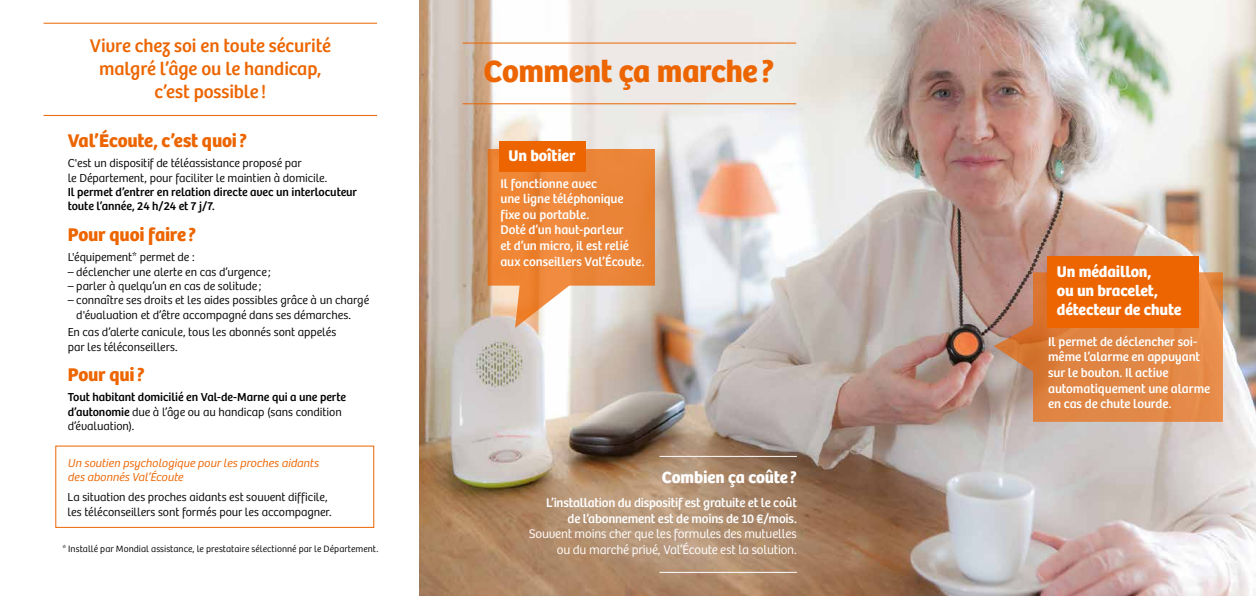
<style>
.page{position:relative;width:1256px;height:596px;background:#fff}
.page>*{position:absolute;margin:0;border:0;box-sizing:border-box;transform-origin:0 0}
.t1{font:700 32px "Bree";letter-spacing:-.01em;color:#ec6500}
.t2{font:19px/22.8px "Bree";letter-spacing:-.005em;color:#ec6500;text-align:center}
.t3{font:700 19px "Bree";letter-spacing:-.01em;color:#ec6500}
.t4{font:700 17px "Bree";letter-spacing:-.01em;color:#fff}
.t5{font:700 16px/19.2px "Bree";letter-spacing:-.01em;color:#fff}
.t6{font:13px/15.6px "Bree";letter-spacing:-.01em;color:#fff}
.t7{font:300 13px/15.6px "Bree";letter-spacing:-.015em;color:#fff;text-align:right}
.t8{font:300 12px/14.4px "Bree";letter-spacing:-.005em;color:#000}
.t9{font:12px/14.4px "Bree";letter-spacing:-.005em;color:#000}
.t10{font:italic 300 12px/14.4px "Bree";letter-spacing:-.005em;color:#ec6500}
.t11{font:300 9.5px "Bree";letter-spacing:.005em;color:#000}
.s1{font-weight:300}
</style>
<div class="page">
<img style="left:420px;top:0;width:836px;height:595px">
<svg style="left:488px;top:149px;width:167px;height:179px;background:#e99657"></svg>
<svg style="left:994px;top:272px;width:229px;height:149px;background:#d68750"></svg>
<hr style="left:44px;top:115px;width:333px;height:1px;background:#ec6500">
<hr style="left:463px;top:103px;width:333px;height:1px;background:#ec6500">
<hr style="left:44px;top:23px;width:333px;height:1px;background:#ec6500">
<hr style="left:463px;top:43px;width:333px;height:1px;background:#ec6500">
<hr style="left:659px;top:455px;width:138px;height:1px;background:#fff">
<hr style="left:659px;top:571px;width:138px;height:1px;background:#fff">
<div style="left:500px;top:141px;width:86px;height:30px;background:#ec6500"></div>
<div style="left:1047px;top:256px;width:152px;height:72px;background:#ec6500"></div>
<h2 class="t2" style="left:90px;top:35px;width:242px">Vivre chez soi en toute sécurité malgré l’âge ou le handicap, c’est possible!</h2>
<h2 class="t3" style="left:68px;top:129px;width:181px">Val’Écoute, c’est quoi?</h2>
<p class="t8" style="left:68px;top:156px;width:261px">C'est un dispositif de téléassistance proposé par<br>le Département, pour faciliter le maintien à domicile.</p>
<p class="t9" style="left:68px;top:185px;width:291px">Il permet d’entrer en relation directe avec un interlocuteur toute l’année, 24 h/24 et 7 j/7.</p>
<h2 class="t3" style="left:68px;top:223px;width:130px">Pour quoi faire?</h2>
<p class="t8" style="left:68px;top:250px;width:128px">L'équipement* permet de :</p>
<p class="t8" style="left:68px;top:264px;width:205px">– déclencher une alerte en cas d’urgence;</p>
<p class="t8" style="left:68px;top:279px;width:195px">– parler à quelqu’un en cas de solitude;</p>
<p class="t8" style="left:76px;top:293px;width:294px;text-indent:-9px">– connaître ses droits et les aides possibles grâce à un chargé d'évaluation et d’être accompagné dans ses démarches.</p>
<p class="t8" style="left:68px;top:325px;width:270px">En cas d’alerte canicule, tous les abonnés sont appelés par les téléconseillers.</p>
<h2 class="t3" style="left:68px;top:363px;width:79px">Pour qui?</h2>
<p class="t9" style="left:68px;top:390px;width:280px">Tout habitant domicilié en Val-de-Marne qui a une perte d’autonomie <span class="s1">due à l’âge ou au handicap (sans condition d’évaluation).</span></p>
<p class="t10" style="left:68px;top:455px;width:252px">Un soutien psychologique pour les proches aidants des abonnés Val’Écoute</p>
<p class="t8" style="left:68px;top:490px;width:265px">La situation des proches aidants est souvent difficile, les téléconseillers sont formés pour les accompagner.</p>
<p class="t11" style="left:62px;top:543px;width:317px">* Installé par Mondial assistance, le prestataire sélectionné par le Département.</p>
<h1 class="t1" style="left:483px;top:52px;width:293px">Comment ça marche?</h1>
<h3 class="t5" style="left:508px;top:146px;width:68px">Un boîtier</h3>
<p class="t6" style="left:500px;top:175px;width:146px">Il fonctionne avec<br>une ligne téléphonique fixe ou portable.<br>Doté d’un haut-parleur<br>et d’un micro, il est relié aux conseillers Val’Écoute.</p>
<h3 class="t4" style="left:662px;top:467px;width:136px">Combien ça coûte?</h3>
<p class="t6" style="left:546px;top:494px;width:252px;text-align:right">L’installation du dispositif est gratuite et le coût de l’abonnement est de moins de 10 €/mois.</p>
<p class="t7" style="left:529px;top:526px;width:270px">Souvent moins cher que les formules des mutuelles ou du marché privé, Val’Écoute est la solution.</p>
<h3 class="t5" style="left:1057px;top:262px;width:126px">Un médaillon,<br>ou un bracelet, détecteur de chute</h3>
<p class="t6" style="left:1048px;top:333px;width:164px">Il permet de déclencher soi&shy;même l’alarme en appuyant sur le bouton. Il active automatiquement une alarme en cas de chute lourde.</p>
</div>
